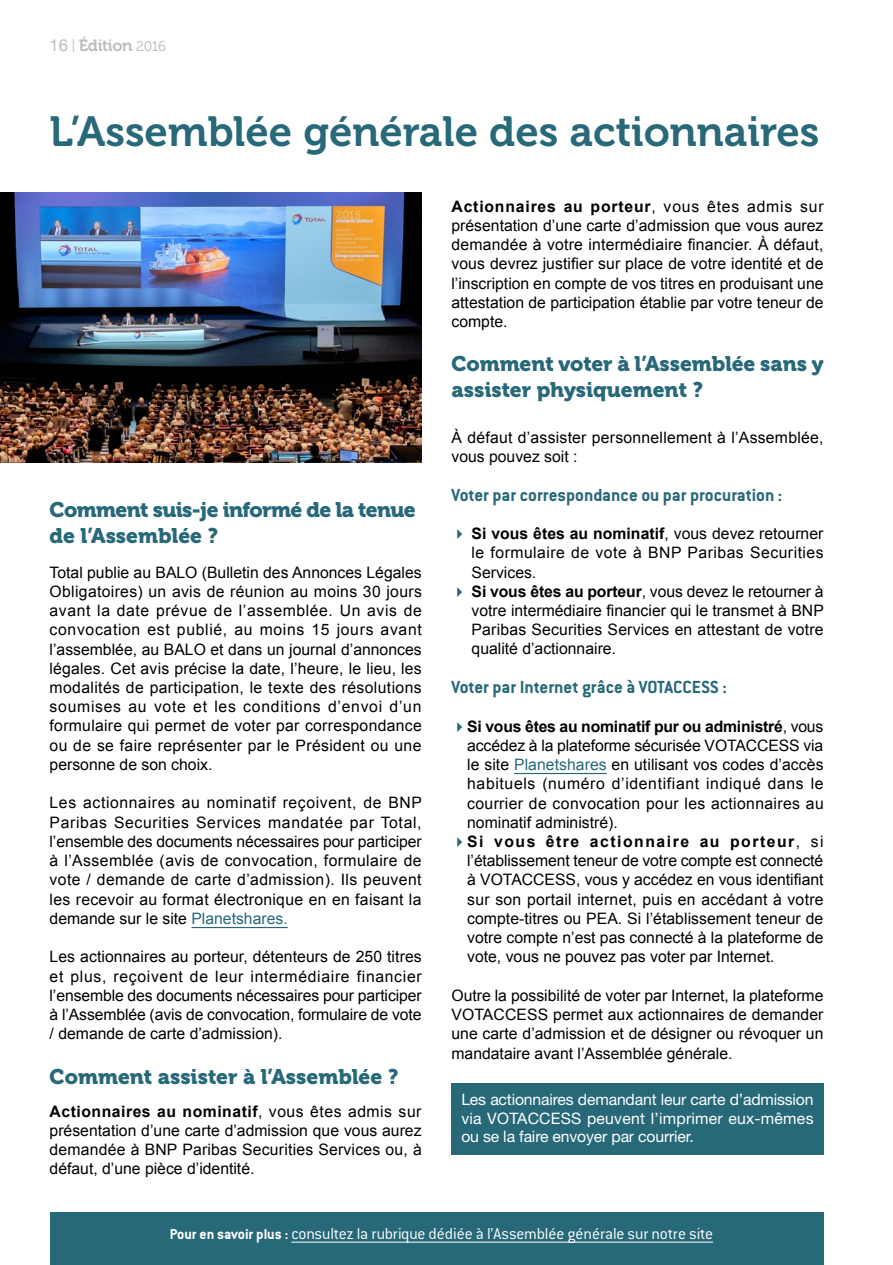
<style>
.page{position:relative;width:893px;height:1265px;background:#fff}
.page>*{position:absolute;margin:0;border:0;box-sizing:border-box;transform-origin:0 0}
.t1{font:42px "Museo 700";color:#276979}
.t2{font:21px/25.2px "Museo 900";letter-spacing:-.005em;color:#276979}
.t3{font:21px/25.2px "Museo 900";letter-spacing:-.03em;color:#276979}
.t4{font:700 19.25px "Conduit ITC Std";color:#276979}
.t5{font:300 17.5px "Conduit ITC Std";letter-spacing:-.01em;color:#fff}
.t6{font:16.28px "Museo 700";letter-spacing:-.02em;color:#bcbcbc}
.t7{font:15.75px/19.2px "Arial";color:#000;text-align:justify}
.t8{font:15.75px/18.9px "Helvetica Neue LT Std";letter-spacing:-.01em;color:#fff;text-align:justify}
.s1{font-family:"Helvetica Neue LT Std";font-size:16.45px}
.s2{font-family:"Museo 300";font-size:14.17px}
.s3{color:#276979}
.s4{font-weight:700}
.s5{font-weight:700;font-size:15.75px}
</style>
<div class="page">
<hr style="left:191px;top:927px;width:97px;height:1px;background:#276979">
<hr style="left:514px;top:773px;width:93px;height:1px;background:#276979">
<div style="left:451px;top:1083px;width:372px;height:72px;background:#276979"></div>
<img style="left:0;top:193px;width:422px;height:269px">
<div style="left:50px;top:1213px;width:773px;height:52px;background:#276979"></div>
<hr style="left:291px;top:1242px;width:422px;height:1px;background:#fff">
<p class="t6" style="left:50px;top:36px;width:118px"><span class="s1">16</span> <span class="s2">|</span> Édition <span class="s2">2016</span></p>
<h1 class="t1" style="left:50px;top:108px;width:771px">L’Assemblée générale des actionnaires</h1>
<h2 class="t3" style="left:50px;top:498px;width:368px">Comment suis-je informé de la tenue de l’Assemblée ?</h2>
<p class="t7" style="left:50px;top:563px;width:374px">Total publie au BALO (Bulletin des Annonces Légales Obligatoires) un avis de réunion au moins 30 jours avant la date prévue de l’assemblée. Un avis de convocation est publié, au moins 15 jours avant l’assemblée, au BALO et dans un journal d’annonces légales. Cet avis précise la date, l’heure, le lieu, les modalités de participation, le texte des résolutions soumises au vote et les conditions d’envoi d’un formulaire qui permet de voter par correspondance ou de se faire représenter par le Président ou une personne de son choix.</p>
<p class="t7" style="left:50px;top:793px;width:374px">Les actionnaires au nominatif reçoivent, de BNP Paribas Securities Services mandatée par Total, l’ensemble des documents nécessaires pour participer à l’Assemblée (avis de convocation, formulaire de vote / demande de carte d’admission). Ils peuvent les recevoir au format électronique en en faisant la demande sur le site <span class="s3">Planetshares.</span></p>
<p class="t7" style="left:50px;top:947px;width:374px">Les actionnaires au porteur, détenteurs de 250 titres et plus, reçoivent de leur intermédiaire financier l’ensemble des documents nécessaires pour participer à l’Assemblée (avis de convocation, formulaire de vote / demande de carte d’admission).</p>
<h2 class="t2" style="left:50px;top:1064px;width:350px">Comment assister à l’Assemblée ?</h2>
<p class="t7" style="left:50px;top:1102px;width:374px"><span class="s4">Actionnaires au nominatif</span>, vous êtes admis sur présentation d’une carte d’admission que vous aurez demandée à BNP Paribas Securities Services ou, à défaut, d’une pièce d’identité.</p>
<p class="t7" style="left:451px;top:197px;width:374px"><span class="s4">Actionnaires au porteur</span>, vous êtes admis sur présentation d’une carte d’admission que vous aurez demandée à votre intermédiaire financier. À défaut, vous devrez justifier sur place de votre identité et de l’inscription en compte de vos titres en produisant une attestation de participation établie par votre teneur de compte.</p>
<h2 class="t2" style="left:451px;top:352px;width:374px">Comment voter à l’Assemblée sans y assister physiquement ?</h2>
<p class="t7" style="left:451px;top:428px;width:374px">À défaut d’assister personnellement à l’Assemblée, vous pouvez soit :</p>
<p class="t4" style="left:451px;top:483px;width:332px">Voter par correspondance ou par procuration :</p>
<p class="t7" style="left:472px;top:524px;width:354px;text-indent:-20px"><span class="s3">✔</span> <span class="s4">Si vous êtes au nominatif</span>, vous devez retourner le formulaire de vote à BNP Paribas Securities Services.</p>
<p class="t7" style="left:472px;top:582px;width:354px;text-indent:-20px"><span class="s3">✔</span> <span class="s4">Si vous êtes au porteur</span>, vous devez le retourner à votre intermédiaire financier qui le transmet à BNP Paribas Securities Services en attestant de votre qualité d’actionnaire.</p>
<p class="t4" style="left:451px;top:675px;width:277px">Voter par Internet grâce à VOTACCESS :</p>
<p class="t7" style="left:467px;top:717px;width:358px;text-align:left"><span class="s4">Si vous êtes au nominatif pur ou administré</span>, vous accédez à la plateforme sécurisée VOTACCESS via le site <span class="s3">Planetshares</span> en utilisant vos codes d’accès habituels (numéro d’identifiant indiqué dans le courrier de convocation pour les actionnaires au nominatif administré).<br><span class="s4">Si vous être actionnaire au porteur</span>, si l’établissement teneur de votre compte est connecté à VOTACCESS, vous y accédez en vous identifiant sur son portail internet, puis en accédant à votre compte-titres ou PEA. Si l’établissement teneur de votre compte n’est pas connecté à la plateforme de vote, vous ne pouvez pas voter par Internet.</p>
<p class="t7" style="left:451px;top:986px;width:374px">Outre la possibilité de voter par Internet, la plateforme VOTACCESS permet aux actionnaires de demander une carte d’admission et de désigner ou révoquer un mandataire avant l’Assemblée générale.</p>
<p class="t8" style="left:461px;top:1089px;width:354px">Les actionnaires demandant leur carte d’admission via VOTACCESS peuvent l’imprimer eux-mêmes ou se la faire envoyer par courrier.</p>
<p class="t5" style="left:170px;top:1223px;width:545px"><span class="s5">Pour en savoir plus :</span> consultez la rubrique dédiée à l’Assemblée générale sur notre site</p>
</div>
